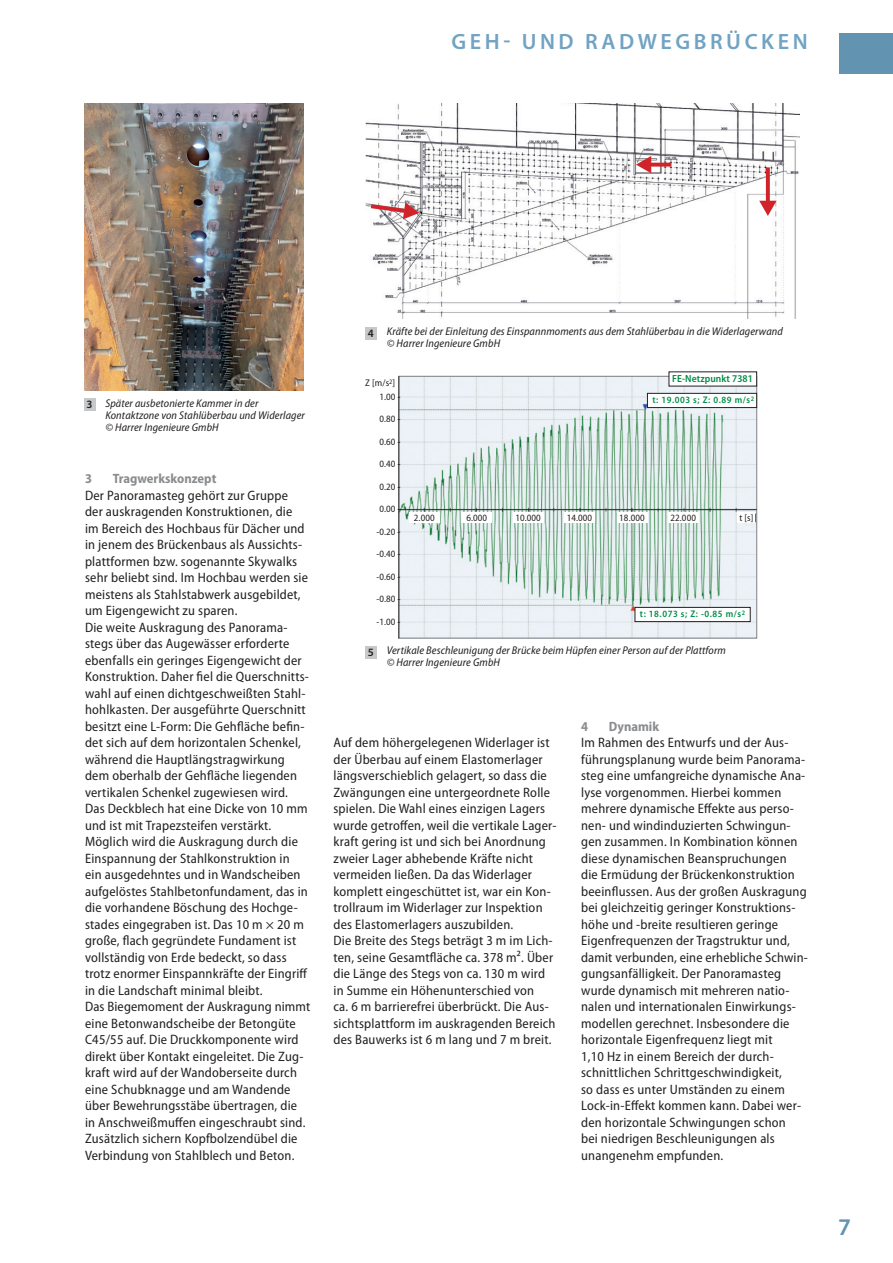
<style>
.page{position:relative;width:893px;height:1263px;background:#fff}
.page>*{position:absolute;margin:0;border:0;box-sizing:border-box;transform-origin:0 0}
.t1{font:600 24px "Myriad Pro";color:#6293b1}
.t2{font:600 22.2px "Myriad Pro";letter-spacing:.16em;color:#72a3c3}
.t3{font:semi-condensed 13.65px/16.5px "Myriad Pro";letter-spacing:.015em;color:#231f20}
.t4{font:700 semi-condensed 13.5px "Myriad Pro";color:#8a8c8f}
.t5{font:italic semi-condensed 11.25px/12px "Myriad Pro";letter-spacing:.01em;color:#231f20}
.t6{font:600 semi-condensed 10.35px "Myriad Pro";letter-spacing:.01em;color:#008c47}
.t7{font:semi-condensed 9.75px/13.5px "Myriad Pro";letter-spacing:.01em;color:#231f20}
.t8{font:600 semi-condensed 9.6px "Myriad Pro";letter-spacing:.06em;color:#008c47}
.s1{font-weight:600;font-style:normal;font-stretch:normal}
</style>
<div class="page">
<div style="left:839px;top:33px;width:54px;height:40px;background:#6293b1"></div>
<div style="left:84px;top:399px;width:11px;height:12px;background:#c7c8ca"></div>
<div style="left:366px;top:327px;width:11px;height:12px;background:#c7c8ca"></div>
<img style="left:84px;top:104px;width:219px;height:286px">
<img style="left:365px;top:104px;width:435px;height:215px">
<svg style="left:766px;top:167px;width:4px;height:34px"></svg>
<svg style="left:759px;top:201px;width:17px;height:15px"></svg>
<svg style="left:651px;top:163px;width:20px;height:4px"></svg>
<svg style="left:636px;top:156px;width:15px;height:17px"></svg>
<svg style="left:367px;top:202px;width:52px;height:17px"></svg>
<img style="left:401px;top:378px;width:354px;height:258px">
<div style="left:399px;top:376px;width:358px;height:262px;border:1px solid #808285"></div>
<div style="left:669px;top:372px;width:88px;height:14px;background:#fff"></div>
<div style="left:647px;top:393px;width:110px;height:15px;background:#fff"></div>
<div style="left:647px;top:393px;width:110px;height:15px;border:1px solid #231f20"></div>
<div style="left:635px;top:607px;width:115px;height:15px;background:#fff"></div>
<div style="left:635px;top:607px;width:115px;height:15px;border:1px solid #231f20"></div>
<div style="left:409px;top:513px;width:30px;height:10px;background:#fff"></div>
<div style="left:462px;top:513px;width:30px;height:10px;background:#fff"></div>
<div style="left:513px;top:513px;width:30px;height:10px;background:#fff"></div>
<div style="left:564px;top:513px;width:31px;height:10px;background:#fff"></div>
<div style="left:617px;top:513px;width:30px;height:10px;background:#fff"></div>
<div style="left:668px;top:513px;width:30px;height:10px;background:#fff"></div>
<div style="left:738px;top:513px;width:17px;height:10px;background:#fff"></div>
<hr style="left:399px;top:376px;width:1px;height:262px;background:#231f20">
<hr style="left:399px;top:509px;width:358px;height:1px;background:#231f20">
<div style="left:365px;top:646px;width:12px;height:12px;background:#c7c8ca"></div>
<h2 class="t2" style="left:452px;top:29px;width:358px">GEH- UND RADWEGBRÜCKEN</h2>
<p class="t5" style="left:105px;top:397px;width:201px;text-indent:-19px"><span class="s1">3</span> Später ausbetonierte Kammer in der<br>Kontaktzone von Stahlüberbau und Widerlager © Harrer Ingenieure GmbH</p>
<p class="t4" style="left:85px;top:471px;width:8px">3</p>
<p class="t4" style="left:113px;top:471px;width:105px">Tragwerkskonzept</p>
<p class="t3" style="left:85px;top:487px;width:227px">Der Panoramasteg gehört zur Gruppe<br>der auskragenden Konstruktionen, die<br>im Bereich des Hochbaus für Dächer und in jenem des Brückenbaus als Aussichts&shy;plattformen bzw. sogenannte Skywalks sehr beliebt sind. Im Hochbau werden sie meistens als Stahlstabwerk ausgebildet, um Eigengewicht zu sparen.<br>Die weite Auskragung des Panorama&shy;stegs über das Augewässer erforderte ebenfalls ein geringes Eigengewicht der Konstruktion. Daher fiel die Querschnitts&shy;wahl auf einen dichtgeschweißten Stahl&shy;hohlkasten. Der ausgeführte Querschnitt besitzt eine L-Form: Die Gehfläche befin&shy;det sich auf dem horizontalen Schenkel, während die Hauptlängstragwirkung dem oberhalb der Gehfläche liegenden vertikalen Schenkel zugewiesen wird.<br>Das Deckblech hat eine Dicke von 10 mm und ist mit Trapezsteifen verstärkt.<br>Möglich wird die Auskragung durch die Einspannung der Stahlkonstruktion in<br>ein ausgedehntes und in Wandscheiben aufgelöstes Stahlbetonfundament, das in die vorhandene Böschung des Hochge&shy;stades eingegraben ist. Das 10 m × 20 m große, flach gegründete Fundament ist vollständig von Erde bedeckt, so dass trotz enormer Einspannkräfte der Eingriff in die Landschaft minimal bleibt.<br>Das Biegemoment der Auskragung nimmt eine Betonwandscheibe der Betongüte C45/55 auf. Die Druckkomponente wird direkt über Kontakt eingeleitet. Die Zug&shy;kraft wird auf der Wandoberseite durch eine Schubknagge und am Wandende über Bewehrungsstäbe übertragen, die in Anschweißmuffen eingeschraubt sind.<br>Zusätzlich sichern Kopfbolzendübel die Verbindung von Stahlblech und Beton.</p>
<p class="t5" style="left:387px;top:326px;width:398px;text-indent:-19px"><span class="s1">4</span> Kräfte bei der Einleitung des Einspannmoments aus dem Stahlüberbau in die Widerlagerwand © Harrer Ingenieure GmbH</p>
<p class="t7" style="left:379px;top:376px;width:23px;text-indent:-14px">Z [m/s<sup>2</sup>]<br>1.00 -</p>
<p class="t7" style="left:379px;top:412px;width:23px">0.80 -</p>
<p class="t7" style="left:379px;top:435px;width:23px">0.60 -</p>
<p class="t7" style="left:379px;top:457px;width:23px">0.40 -</p>
<p class="t7" style="left:379px;top:480px;width:23px">0.20 -</p>
<p class="t7" style="left:379px;top:502px;width:23px">0.00 -</p>
<p class="t7" style="left:376px;top:525px;width:26px">-0.20 -</p>
<p class="t7" style="left:376px;top:547px;width:26px">-0.40 -</p>
<p class="t7" style="left:376px;top:570px;width:26px">-0.60 -</p>
<p class="t7" style="left:376px;top:592px;width:26px">-0.80 -</p>
<p class="t7" style="left:376px;top:615px;width:26px">-1.00 -</p>
<p class="t6" style="left:672px;top:373px;width:82px">FE-Netzpunkt 7381</p>
<p class="t8" style="left:652px;top:395px;width:103px">t: 19.003 s; Z: 0.89 m/s<sup>2</sup></p>
<p class="t7" style="left:414px;top:511px;width:22px">2.000</p>
<p class="t7" style="left:466px;top:511px;width:22px">6.000</p>
<p class="t7" style="left:515px;top:511px;width:27px">10.000</p>
<p class="t7" style="left:567px;top:511px;width:27px">14.000</p>
<p class="t7" style="left:619px;top:511px;width:27px">18.000</p>
<p class="t7" style="left:670px;top:511px;width:27px">22.000</p>
<p class="t7" style="left:739px;top:511px;width:16px">t [s]</p>
<p class="t8" style="left:640px;top:609px;width:107px">t: 18.073 s; Z: -0.85 m/s<sup>2</sup></p>
<p class="t5" style="left:387px;top:645px;width:341px;text-indent:-19px"><span class="s1">5</span> Vertikale Beschleunigung der Brücke beim Hüpfen einer Person auf der Plattform © Harrer Ingenieure GmbH</p>
<p class="t3" style="left:333px;top:734px;width:225px">Auf dem höhergelegenen Widerlager ist der Überbau auf einem Elastomerlager längsverschieblich gelagert, so dass die Zwängungen eine untergeordnete Rolle spielen. Die Wahl eines einzigen Lagers wurde getroffen, weil die vertikale Lager&shy;kraft gering ist und sich bei Anordnung zweier Lager abhebende Kräfte nicht vermeiden ließen. Da das Widerlager komplett eingeschüttet ist, war ein Kon&shy;trollraum im Widerlager zur Inspektion des Elastomerlagers auszubilden.<br>Die Breite des Stegs beträgt 3 m im Lich&shy;ten, seine Gesamtfläche ca. 378 m². Über die Länge des Stegs von ca. 130 m wird in Summe ein Höhenunterschied von<br>ca. 6 m barrierefrei überbrückt. Die Aus&shy;sichtsplattform im auskragenden Bereich des Bauwerks ist 6 m lang und 7 m breit.</p>
<p class="t4" style="left:581px;top:718px;width:8px">4</p>
<p class="t4" style="left:609px;top:718px;width:52px">Dynamik</p>
<p class="t3" style="left:581px;top:734px;width:228px">Im Rahmen des Entwurfs und der Aus&shy;führungsplanung wurde beim Panorama&shy;steg eine umfangreiche dynamische Ana&shy;lyse vorgenommen. Hierbei kommen mehrere dynamische Effekte aus perso&shy;nen- und windinduzierten Schwingun&shy;gen zusammen. In Kombination können diese dynamischen Beanspruchungen<br>die Ermüdung der Brückenkonstruktion beeinflussen. Aus der großen Auskragung bei gleichzeitig geringer Konstruktions&shy;höhe und -breite resultieren geringe Eigenfrequenzen der Tragstruktur und, damit verbunden, eine erhebliche Schwin&shy;gungsanfälligkeit. Der Panoramasteg wurde dynamisch mit mehreren natio&shy;nalen und internationalen Einwirkungs&shy;modellen gerechnet. Insbesondere die horizontale Eigenfrequenz liegt mit<br>1,10 Hz in einem Bereich der durch&shy;schnittlichen Schrittgeschwindigkeit,<br>so dass es unter Umständen zu einem Lock-in-Effekt kommen kann. Dabei wer&shy;den horizontale Schwingungen schon<br>bei niedrigen Beschleunigungen als unangenehm empfunden.</p>
<h1 class="t1" style="left:838px;top:1214px;width:14px">7</h1>
</div>
